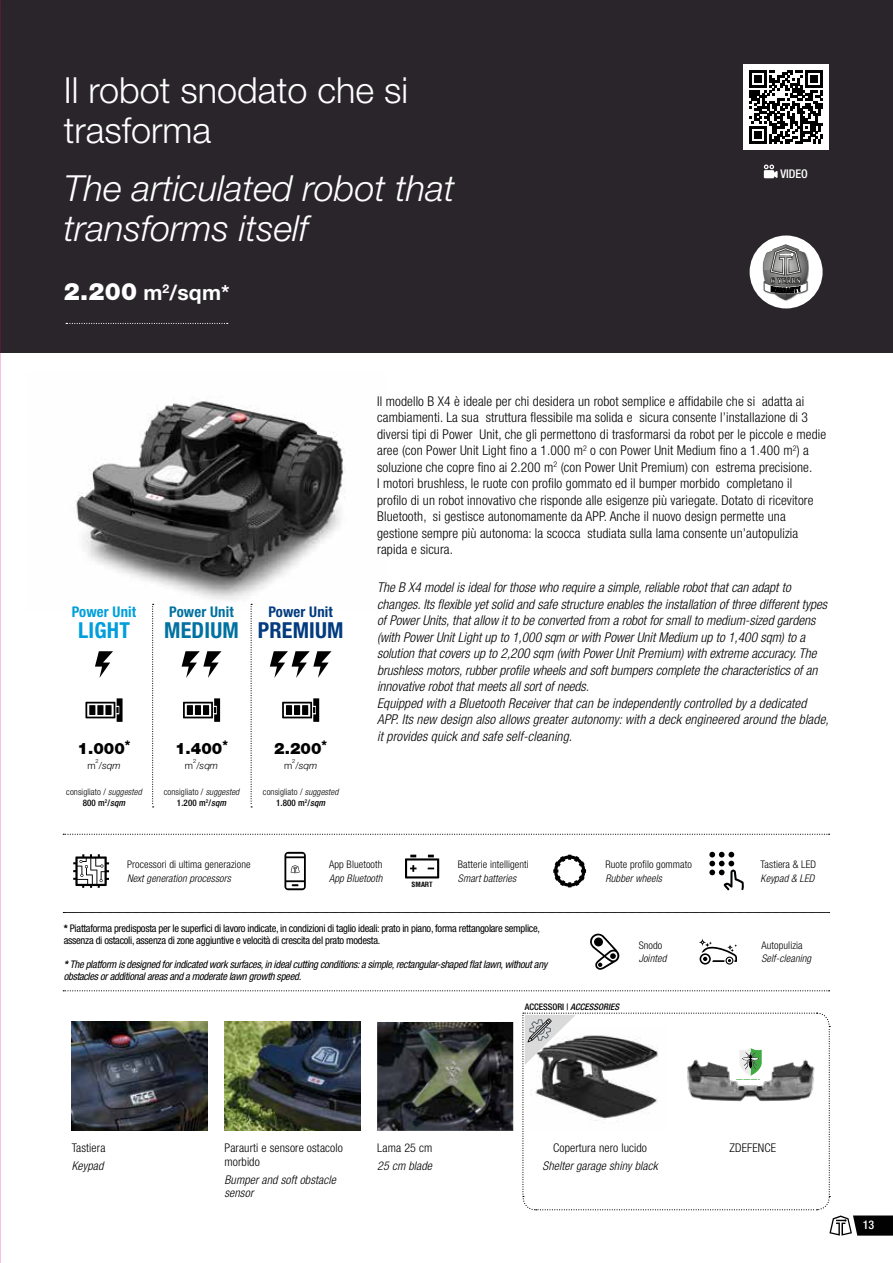
<style>
.page{position:relative;width:893px;height:1263px;background:#fff}
.page>*{position:absolute;margin:0;border:0;box-sizing:border-box;transform-origin:0 0}
.t1{font:italic 300 36px/40.5px "Helvetica Neue LT Std";color:#fff}
.t2{font:300 36px/40.5px "Helvetica Neue LT Std";color:#fff}
.t3{font:700 condensed 22.05px "Helvetica Neue LT Std";letter-spacing:.01em;color:#023b7e}
.t4{font:700 condensed 22.05px "Helvetica Neue LT Std";letter-spacing:.01em;color:#0071a0}
.t5{font:700 condensed 22.05px "Helvetica Neue LT Std";letter-spacing:.01em;color:#009fdb}
.t6{font:700 21px "Helvetica Neue LT Std";color:#fff}
.t7{font:900 15.75px "Helvetica Neue LT Std";color:#000}
.t8{font:700 condensed 14.7px "Helvetica Neue LT Std";letter-spacing:.01em;color:#009fdb}
.t9{font:700 condensed 14.7px "Helvetica Neue LT Std";letter-spacing:.01em;color:#0071a0}
.t10{font:700 condensed 14.7px "Helvetica Neue LT Std";letter-spacing:.01em;color:#023b7e}
.t11{font:italic 300 condensed 13.5px/16.5px "Helvetica Neue LT Std";color:#000}
.t12{font:300 condensed 13.5px/16.5px "Helvetica Neue LT Std";letter-spacing:.01em;color:#000}
.t13{font:300 condensed 12px/13.5px "Helvetica Neue LT Std";letter-spacing:.01em;color:#000}
.t14{font:italic 300 condensed 12px/13.5px "Helvetica Neue LT Std";letter-spacing:.01em;color:#000}
.t15{font:500 condensed 12px "Helvetica Neue LT Std";color:#fff}
.t16{font:condensed 10.5px/12px "Helvetica Neue LT Std";letter-spacing:-.025em;color:#000}
.t17{font:italic condensed 10.5px/12px "Helvetica Neue LT Std";letter-spacing:-.025em;color:#000}
.t18{font:300 condensed 10.5px "Helvetica Neue LT Std";letter-spacing:.01em;color:#000}
.t19{font:italic 300 condensed 10.5px "Helvetica Neue LT Std";letter-spacing:.01em;color:#000}
.t20{font:italic 300 9.9px "Helvetica Neue LT Std";color:#000}
.t21{font:300 condensed 9px/10.5px "Helvetica Neue LT Std";letter-spacing:.01em;color:#000;text-align:center}
.t22{font:italic 500 condensed 9px "Helvetica Neue LT Std";color:#000}
.t23{font:700 condensed 7.05px "Helvetica LT";color:#000}
.t24{font:300 5.7px "Helvetica Neue LT Std";color:#000}
.s1{font-weight:900;font-size:24px}
.s2{font-style:normal}
.s3{font-style:italic}
.s4{font-weight:500}
.s5{font-weight:500;font-style:italic}
.s6{font-weight:700}
</style>
<div class="page">
<img style="left:75px;top:401px;width:271px;height:209px">
<div style="left:0;top:0;width:893px;height:353px;background:#29252a"></div>
<svg style="left:66px;top:323px;width:162px;height:1px"></svg>
<img style="left:72px;top:1022px;width:136px;height:109px">
<img style="left:224px;top:1022px;width:136px;height:109px">
<img style="left:377px;top:1022px;width:136px;height:109px">
<svg style="left:63px;top:834px;width:767px;height:1px"></svg>
<svg style="left:63px;top:990px;width:767px;height:1px"></svg>
<svg style="left:63px;top:912px;width:767px;height:1px"></svg>
<svg style="left:95px;top:651px;width:18px;height:27px"></svg>
<svg style="left:182px;top:651px;width:40px;height:27px"></svg>
<svg style="left:270px;top:651px;width:61px;height:27px"></svg>
<svg style="left:85px;top:698px;width:38px;height:24px"></svg>
<svg style="left:183px;top:698px;width:37px;height:24px"></svg>
<svg style="left:282px;top:698px;width:37px;height:24px"></svg>
<svg style="left:251px;top:604px;width:1px;height:203px"></svg>
<svg style="left:152px;top:604px;width:2px;height:203px"></svg>
<svg style="left:73px;top:854px;width:36px;height:34px"></svg>
<svg style="left:284px;top:852px;width:22px;height:38px"></svg>
<svg style="left:405px;top:855px;width:34px;height:23px"></svg>
<svg style="left:553px;top:855px;width:33px;height:32px"></svg>
<svg style="left:709px;top:852px;width:35px;height:38px"></svg>
<svg style="left:590px;top:933px;width:30px;height:37px"></svg>
<svg style="left:699px;top:939px;width:38px;height:25px"></svg>
<div style="left:744px;top:65px;width:85px;height:85px;background:#fff"></div>
<svg style="left:749px;top:70px;width:74px;height:74px"></svg>
<svg style="left:764px;top:165px;width:14px;height:13px"></svg>
<div style="left:750px;top:235px;width:73px;height:73px;background:#fff;border-radius:50%"></div>
<svg style="left:761px;top:244px;width:49px;height:56px"></svg>
<svg style="left:522px;top:1012px;width:371px;height:223px"></svg>
<h1 class="t2" style="left:64px;top:69px;width:346px">Il robot snodato che si trasforma</h1>
<h1 class="t1" style="left:64px;top:167px;width:392px">The articulated robot that transforms itself</h1>
<h3 class="t6" style="left:64px;top:280px;width:167px"><span class="s1">2.200</span> m<sup>2</sup>/sqm*</h3>
<p class="t15" style="left:780px;top:166px;width:29px">VIDEO</p>
<p class="t8" style="left:72px;top:603px;width:66px">Power Unit</p>
<h2 class="t5" style="left:78px;top:616px;width:53px">LIGHT</h2>
<p class="t9" style="left:169px;top:603px;width:66px">Power Unit</p>
<h2 class="t4" style="left:164px;top:616px;width:76px">MEDIUM</h2>
<p class="t10" style="left:268px;top:603px;width:66px">Power Unit</p>
<h2 class="t3" style="left:258px;top:616px;width:87px">PREMIUM</h2>
<p class="t7" style="left:78px;top:738px;width:54px">1.000<sup>*</sup></p>
<p class="t20" style="left:87px;top:759px;width:35px"><span class="s2">m /</span>sqm</p>
<p class="t7" style="left:175px;top:738px;width:54px">1.400<sup>*</sup></p>
<p class="t20" style="left:185px;top:759px;width:35px"><span class="s2">m /</span>sqm</p>
<p class="t7" style="left:274px;top:738px;width:54px">2.200<sup>*</sup></p>
<p class="t20" style="left:284px;top:759px;width:35px"><span class="s2">m /</span>sqm</p>
<p class="t24" style="left:96px;top:757px;width:5px">2</p>
<p class="t21" style="left:66px;top:787px;width:77px">consigliato / <span class="s3">suggested<br></span><span class="s4">800 m</span><sup>2</sup><span class="s4">/</span><span class="s5">sqm</span></p>
<p class="t21" style="left:164px;top:787px;width:77px">consigliato / <span class="s3">suggested<br></span><span class="s4">1.200 m</span><sup>2</sup><span class="s4">/</span><span class="s5">sqm</span></p>
<p class="t21" style="left:263px;top:787px;width:77px">consigliato / <span class="s3">suggested<br></span><span class="s4">1.800 m</span><sup>2</sup><span class="s4">/</span><span class="s5">sqm</span></p>
<p class="t24" style="left:193px;top:757px;width:5px">2</p>
<p class="t24" style="left:292px;top:757px;width:5px">2</p>
<p class="t12" style="left:377px;top:393px;width:451px">Il modello B X4 è ideale per chi desidera un robot semplice e affidabile che si adatta ai cambiamenti. La sua struttura flessibile ma solida e sicura consente l’installazione di 3 diversi tipi di Power Unit, che gli permettono di trasformarsi da robot per le piccole e medie aree (con Power Unit Light fino a 1.000 m<sup>2</sup> o con Power Unit Medium fino a 1.400 m<sup>2</sup>) a soluzione che copre fino ai 2.200 m<sup>2</sup> (con Power Unit Premium) con estrema precisione.<br>I motori brushless, le ruote con profilo gommato ed il bumper morbido completano il<br>profilo di un robot innovativo che risponde alle esigenze più variegate. Dotato di ricevitore Bluetooth, si gestisce autonomamente da APP. Anche il nuovo design permette una gestione sempre più autonoma: la scocca studiata sulla lama consente un’autopulizia rapida e sicura.</p>
<p class="t11" style="left:377px;top:580px;width:453px">The B X4 model is ideal for those who require a simple, reliable robot that can adapt to changes. Its flexible yet solid and safe structure enables the installation of three different types of Power Units, that allow it to be converted from a robot for small to medium-sized gardens (with Power Unit Light up to 1,000 sqm or with Power Unit Medium up to 1,400 sqm) to a solution that covers up to 2,200 sqm (with Power Unit Premium) with extreme accuracy. The brushless motors, rubber profile wheels and soft bumpers complete the characteristics of an innovative robot that meets all sort of needs.<br>Equipped with a Bluetooth Receiver that can be independently controlled by a dedicated APP. Its new design also allows greater autonomy: with a deck engineered around the blade, it provides quick and safe self-cleaning.</p>
<p class="t18" style="left:127px;top:858px;width:125px">Processori di ultima generazione</p>
<p class="t19" style="left:127px;top:872px;width:105px">Next generation processors</p>
<p class="t18" style="left:329px;top:858px;width:55px">App Bluetooth</p>
<p class="t19" style="left:329px;top:872px;width:55px">App Bluetooth</p>
<p class="t23" style="left:412px;top:880px;width:23px">SMART</p>
<p class="t18" style="left:458px;top:858px;width:72px">Batterie intelligenti</p>
<p class="t19" style="left:458px;top:872px;width:60px">Smart batteries</p>
<p class="t16" style="left:64px;top:922px;width:478px"><span class="s6">*</span> Piattaforma predisposta per le superfici di lavoro indicate, in condizioni di taglio ideali: prato in piano, forma rettangolare semplice, assenza di ostacoli, assenza di zone aggiuntive e velocità di crescita del prato modesta.</p>
<p class="t17" style="left:64px;top:958px;width:485px"><span class="s6">*</span> The platform is designed for indicated work surfaces, in ideal cutting conditions: a simple, rectangular-shaped flat lawn, without any obstacles or additional areas and a moderate lawn growth speed.</p>
<p class="t18" style="left:605px;top:858px;width:88px">Ruote profilo gommato</p>
<p class="t19" style="left:605px;top:872px;width:58px">Rubber wheels</p>
<p class="t18" style="left:639px;top:939px;width:25px">Snodo</p>
<p class="t19" style="left:639px;top:952px;width:29px">Jointed</p>
<p class="t22" style="left:525px;top:1001px;width:96px"><span class="s2">ACCESSORI |</span> ACCESSORIES</p>
<p class="t18" style="left:761px;top:858px;width:57px">Tastiera &amp; LED</p>
<p class="t19" style="left:761px;top:872px;width:55px">Keypad &amp; LED</p>
<p class="t18" style="left:761px;top:939px;width:43px">Autopulizia</p>
<p class="t19" style="left:761px;top:952px;width:51px">Self-cleaning</p>
<p class="t13" style="left:72px;top:1141px;width:35px">Tastiera</p>
<p class="t14" style="left:72px;top:1159px;width:33px">Keypad</p>
<p class="t13" style="left:224px;top:1141px;width:120px">Paraurti e sensore ostacolo morbido</p>
<p class="t14" style="left:224px;top:1173px;width:113px">Bumper and soft obstacle sensor</p>
<p class="t13" style="left:377px;top:1141px;width:57px">Lama 25 cm</p>
<p class="t14" style="left:377px;top:1159px;width:56px">25 cm blade</p>
<p class="t13" style="left:553px;top:1141px;width:95px">Copertura nero lucido</p>
<p class="t14" style="left:542px;top:1159px;width:117px">Shelter garage shiny black</p>
<p class="t13" style="left:730px;top:1141px;width:48px">ZDEFENCE</p>
<p class="t15" style="left:863px;top:1217px;width:13px">13</p>
</div>
